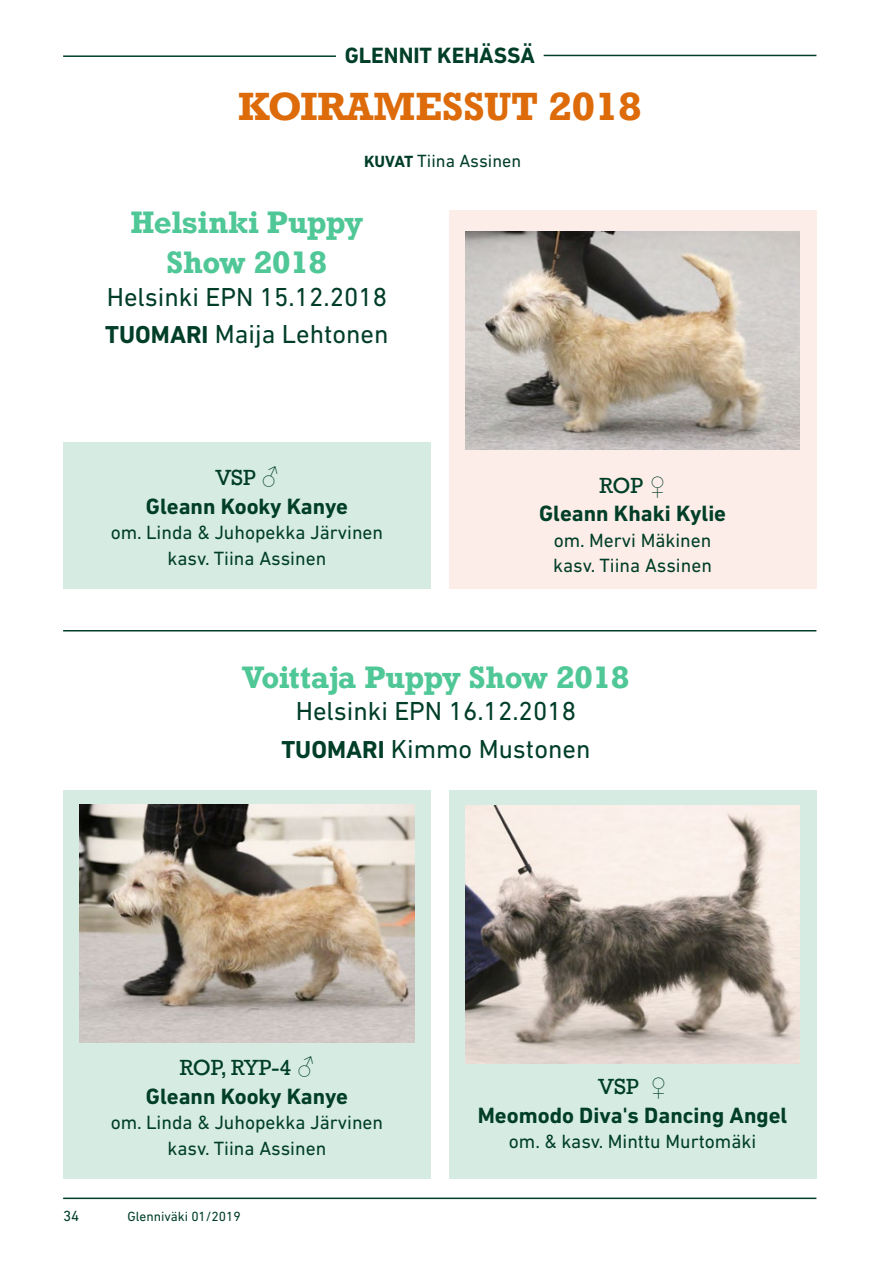
<style>
.page{position:relative;width:893px;height:1263px;background:#fff}
.page>*{position:absolute;margin:0;border:0;box-sizing:border-box;transform-origin:0 0}
.t1{font:700 37.05px "Rockwell";color:#dd6b0a}
.t2{font:700 29.25px/40.5px "Rockwell";color:#4fc796;text-align:center}
.t3{font:26.55px/37.3px "DIN Next LT Pro";color:#003e28}
.t4{font:700 22.5px "DIN Next LT Pro";color:#003e28}
.t5{font:22.5px "Rockwell";color:#003e28}
.t6{font:19.5px/25.5px "DIN Next LT Pro";color:#003e28;text-align:center}
.t7{font:18px "DIN Next LT Pro";color:#003e28}
.t8{font:15px "DIN Next LT Pro";color:#003e28}
.t9{font:13.5px "DIN Next LT Pro";color:#003e28}
.s1{font-weight:700;font-size:16.5px}
.s2{font-weight:700;font-size:24.9px}
.s3{font-family:"Arial"}
</style>
<div class="page">
<div style="left:449px;top:210px;width:367px;height:379px;background:#fdede8"></div>
<img style="left:465px;top:231px;width:334px;height:218px">
<hr style="left:63px;top:55px;width:273px;height:2px;background:#003e28">
<hr style="left:544px;top:55px;width:272px;height:1px;background:#003e28">
<div style="left:63px;top:442px;width:368px;height:147px;background:#d6ebe2"></div>
<div style="left:63px;top:790px;width:368px;height:389px;background:#d6ebe2"></div>
<div style="left:449px;top:790px;width:367px;height:389px;background:#d6ebe2"></div>
<hr style="left:63px;top:630px;width:753px;height:1px;background:#003e28">
<img style="left:80px;top:805px;width:334px;height:238px">
<img style="left:465px;top:805px;width:335px;height:258px">
<hr style="left:63px;top:1197px;width:753px;height:2px;background:#003e28">
<p class="t4" style="left:345px;top:42px;width:192px">GLENNIT KEHÄSSÄ</p>
<h1 class="t1" style="left:238px;top:82px;width:405px">KOIRAMESSUT 2018</h1>
<p class="t7" style="left:364px;top:151px;width:159px"><span class="s1">KUVAT</span> Tiina Assinen</p>
<h2 class="t2" style="left:130px;top:201px;width:234px">Helsinki Puppy<br>Show 2018</h2>
<h3 class="t3" style="left:105px;top:278px;width:285px">Helsinki EPN 15.12.2018<br><span class="s2">TUOMARI</span> Maija Lehtonen</h3>
<p class="t5" style="left:215px;top:465px;width:65px">VSP <span class="s3">♂</span></p>
<p class="t4" style="left:146px;top:493px;width:204px">Gleann Kooky Kanye</p>
<p class="t6" style="left:111px;top:520px;width:274px">om. Linda &amp; Juhopekka Järvinen kasv. Tiina Assinen</p>
<p class="t5" style="left:599px;top:472px;width:68px">ROP <span class="s3">♀</span></p>
<p class="t4" style="left:539px;top:500px;width:189px">Gleann Khaki Kylie</p>
<p class="t6" style="left:553px;top:527px;width:160px;text-align:left">om. Mervi Mäkinen kasv. Tiina Assinen</p>
<h2 class="t2" style="left:242px;top:656px;width:389px">Voittaja Puppy Show 2018</h2>
<h3 class="t3" style="left:281px;top:692px;width:311px;text-align:center">Helsinki EPN 16.12.2018<br><span class="s2">TUOMARI</span> Kimmo Mustonen</h3>
<p class="t5" style="left:180px;top:1054px;width:136px">ROP, RYP-4 <span class="s3">♂</span></p>
<p class="t4" style="left:146px;top:1083px;width:204px">Gleann Kooky Kanye</p>
<p class="t6" style="left:111px;top:1109px;width:274px">om. Linda &amp; Juhopekka Järvinen kasv. Tiina Assinen</p>
<p class="t8" style="left:63px;top:1207px;width:18px">34</p>
<p class="t9" style="left:127px;top:1208px;width:115px">Glenniväki 01/2019</p>
<p class="t5" style="left:598px;top:1074px;width:70px">VSP <span class="s3">♀</span></p>
<p class="t4" style="left:478px;top:1102px;width:311px">Meomodo Diva's Dancing Angel</p>
<p class="t6" style="left:509px;top:1129px;width:249px">om. &amp; kasv. Minttu Murtomäki</p>
</div>
